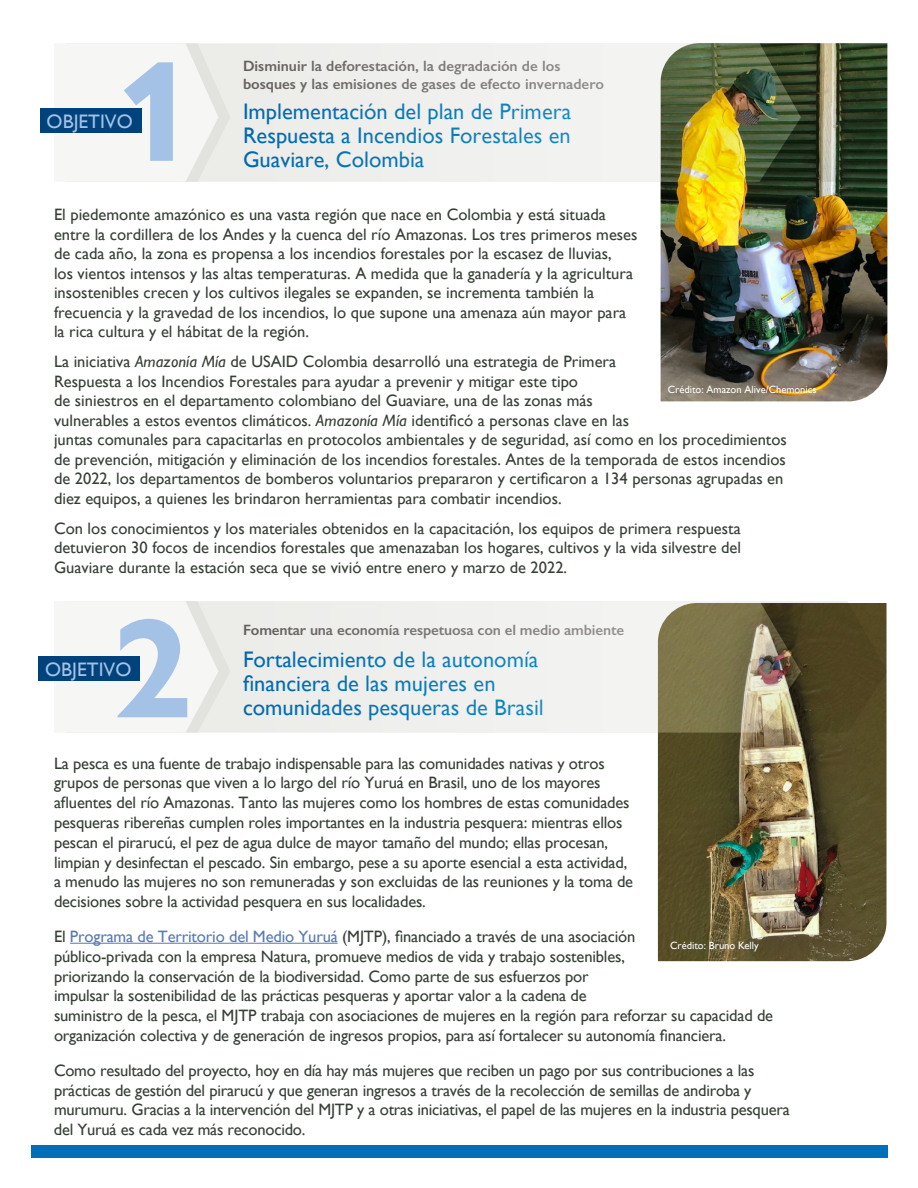
<style>
.page{position:relative;width:918px;height:1188px;background:#fff}
.page>*{position:absolute;margin:0;border:0;box-sizing:border-box;transform-origin:0 0}
.t1{font:700 142.5px "Gill Sans Nova";color:#a4c2e6}
.t2{font:22.5px/24px "Gill Sans";color:#006fb9;text-align:justify}
.t3{font:19.5px "Gill Sans";color:#a4c2e6}
.t4{font:16.5px/19.5px "Gill Sans";letter-spacing:-.01em;color:#363f36}
.t5{font:600 15px/18px "Gill Sans";color:#686564}
.t6{font:10.5px "Gill Sans";color:#fff}
.s1{font-style:italic}
.s2{color:#5979b1}
</style>
<div class="page">
<img style="left:661px;top:182px;width:226px;height:219px">
<hr style="left:70px;top:943px;width:268px;height:1px;background:#5979b1">
<img style="left:658px;top:733px;width:229px;height:228px">
<svg style="left:801px;top:601px;width:86px;height:132px;background:#504524"></svg>
<svg style="left:801px;top:43px;width:86px;height:139px;background:#455138"></svg>
<svg style="left:230px;top:601px;width:571px;height:132px;fill:#eeeeec"></svg>
<svg style="left:230px;top:43px;width:571px;height:139px;fill:#efeeec"></svg>
<svg style="left:54px;top:601px;width:176px;height:132px"></svg>
<svg style="left:54px;top:43px;width:176px;height:139px"></svg>
<div style="left:31px;top:1145px;width:856px;height:12px;background:#006fb9"></div>
<div style="left:40px;top:108px;width:102px;height:25px;background:#00437c"></div>
<div style="left:39px;top:656px;width:101px;height:25px;background:#00437c"></div>
<h2 class="t5" style="left:243px;top:57px;width:363px">Disminuir la deforestación, la degradación de los bosques y las emisiones de gases de efecto invernadero</h2>
<h3 class="t2" style="left:243px;top:99px;width:330px">Implementación del plan de Primera Respuesta a Incendios Forestales en Guaviare, Colombia</h3>
<p class="t4" style="left:54px;top:205px;width:585px">El piedemonte amazónico es una vasta región que nace en Colombia y está situada entre la cordillera de los Andes y la cuenca del río Amazonas. Los tres primeros meses de cada año, la zona es propensa a los incendios forestales por la escasez de lluvias,<br>los vientos intensos y las altas temperaturas. A medida que la ganadería y la agricultura insostenibles crecen y los cultivos ilegales se expanden, se incrementa también la frecuencia y la gravedad de los incendios, lo que supone una amenaza aún mayor para la rica cultura y el hábitat de la región.</p>
<p class="t4" style="left:54px;top:352px;width:734px">La iniciativa <span class="s1">Amazonía Mía</span> de USAID Colombia desarrolló una estrategia de Primera<br>Respuesta a los Incendios Forestales para ayudar a prevenir y mitigar este tipo<br>de siniestros en el departamento colombiano del Guaviare, una de las zonas más<br>vulnerables a estos eventos climáticos. <span class="s1">Amazonía Mía</span> identificó a personas clave en las<br>juntas comunales para capacitarlas en protocolos ambientales y de seguridad, así como en los procedimientos de prevención, mitigación y eliminación de los incendios forestales. Antes de la temporada de estos incendios de 2022, los departamentos de bomberos voluntarios prepararon y certificaron a 134 personas agrupadas en diez equipos, a quienes les brindaron herramientas para combatir incendios.</p>
<p class="t4" style="left:54px;top:518px;width:689px;text-align:justify">Con los conocimientos y los materiales obtenidos en la capacitación, los equipos de primera respuesta detuvieron 30 focos de incendios forestales que amenazaban los hogares, cultivos y la vida silvestre del Guaviare durante la estación seca que se vivió entre enero y marzo de 2022.</p>
<h1 class="t1" style="left:115px;top:24px;width:82px">1</h1>
<p class="t3" style="left:47px;top:110px;width:88px">OBJETIVO</p>
<p class="t6" style="left:668px;top:383px;width:150px">Crédito: Amazon Alive/Chemonics</p>
<h1 class="t1" style="left:112px;top:580px;width:82px">2</h1>
<h2 class="t5" style="left:243px;top:621px;width:383px">Fomentar una economía respetuosa con el medio ambiente</h2>
<h3 class="t2" style="left:243px;top:648px;width:302px;text-align:left">Fortalecimiento de la autonomía financiera de las mujeres en comunidades pesqueras de Brasil</h3>
<p class="t4" style="left:54px;top:753px;width:581px">La pesca es una fuente de trabajo indispensable para las comunidades nativas y otros grupos de personas que viven a lo largo del río Yuruá en Brasil, uno de los mayores afluentes del río Amazonas. Tanto las mujeres como los hombres de estas comunidades pesqueras ribereñas cumplen roles importantes en la industria pesquera: mientras ellos pescan el pirarucú, el pez de agua dulce de mayor tamaño del mundo; ellas procesan, limpian y desinfectan el pescado. Sin embargo, pese a su aporte esencial a esta actividad, a menudo las mujeres no son remuneradas y son excluidas de las reuniones y la toma de decisiones sobre la actividad pesquera en sus localidades.</p>
<p class="t4" style="left:54px;top:926px;width:721px">El <span class="s2">Programa de Territorio del Medio Yuruá</span> (MJTP), financiado a través de una asociación<br>público-privada con la empresa Natura, promueve medios de vida y trabajo sostenibles,<br>priorizando la conservación de la biodiversidad. Como parte de sus esfuerzos por<br>impulsar la sostenibilidad de las prácticas pesqueras y aportar valor a la cadena de<br>suministro de la pesca, el MJTP trabaja con asociaciones de mujeres en la región para reforzar su capacidad de organización colectiva y de generación de ingresos propios, para así fortalecer su autonomía financiera.</p>
<p class="t4" style="left:54px;top:1060px;width:737px">Como resultado del proyecto, hoy en día hay más mujeres que reciben un pago por sus contribuciones a las prácticas de gestión del pirarucú y que generan ingresos a través de la recolección de semillas de andiroba y murumuru. Gracias a la intervención del MJTP y a otras iniciativas, el papel de las mujeres en la industria pesquera del Yuruá es cada vez más reconocido.</p>
<p class="t3" style="left:45px;top:659px;width:88px">OBJETIVO</p>
<p class="t6" style="left:670px;top:940px;width:90px">Crédito: Bruno Kelly</p>
</div>
